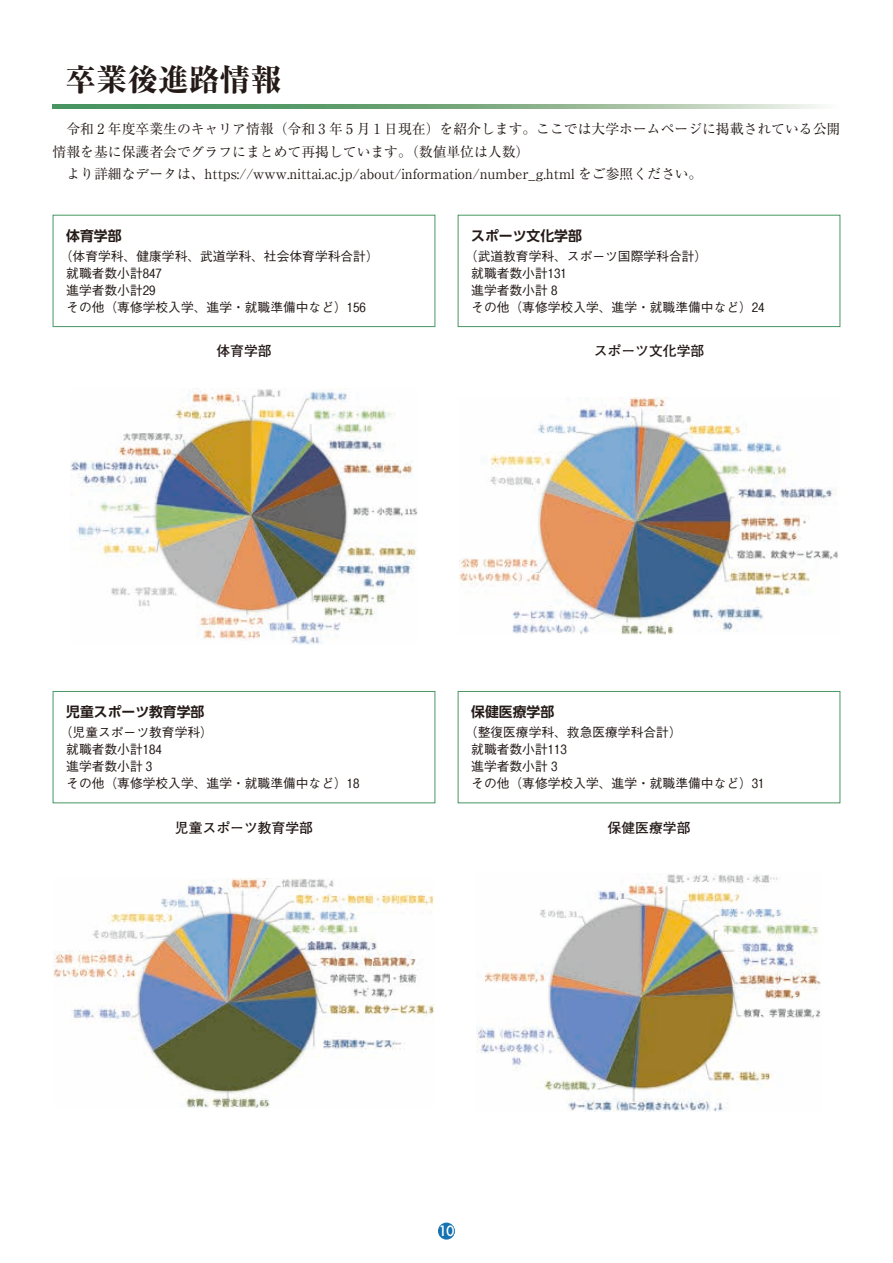
<style>
.page{position:relative;width:893px;height:1263px;background:#fff}
.page>*{position:absolute;margin:0;border:0;box-sizing:border-box;transform-origin:0 0}
.t1{font:800 30.9px "Ryumin Pr 6 N";color:#231916}
.t2{font:13.8px "Ryumin Pr 6 N";color:#231916}
.t3{font:700 13.8px "Futo Go B101 Pr 6 N";color:#231916}
.t4{font:700 13.8px "UD Shin Go Pr 6 De";color:#231916}
.t5{font:500 13.8px "Futura";color:#fff}
.t6{font:500 12.75px/17px "Gothic BBB Pr 6";color:#231916}
</style>
<div class="page">
<img style="left:71px;top:388px;width:346px;height:257px">
<img style="left:53px;top:878px;width:382px;height:229px">
<img style="left:459px;top:398px;width:379px;height:237px">
<img style="left:477px;top:873px;width:344px;height:239px">
<div style="left:53px;top:215px;width:382px;height:112px;border:1px solid #489562"></div>
<div style="left:53px;top:691px;width:382px;height:112px;border:1px solid #489562"></div>
<div style="left:458px;top:215px;width:382px;height:112px;border:1px solid #489562"></div>
<div style="left:458px;top:691px;width:382px;height:112px;border:1px solid #489562"></div>
<svg style="left:53px;top:104px;width:766px;height:4px;background:#80af89"></svg>
<div style="left:438px;top:1222px;width:17px;height:17px;background:#1673b2;border-radius:50%"></div>
<h1 class="t1" style="left:65px;top:55px;width:217px">卒業後進路情報</h1>
<p class="t2" style="left:66px;top:118px;width:775px">令和 2 年度卒業生のキャリア情報（令和 3 年 5 月 1 日現在）を紹介します。ここでは大学ホームページに掲載されている公開</p>
<p class="t2" style="left:53px;top:141px;width:478px">情報を基に保護者会でグラフにまとめて再掲しています。（数値単位は人数）</p>
<p class="t2" style="left:66px;top:163px;width:637px">より詳細なデータは、https://www.nittai.ac.jp/about/information/number_g.html をご参照ください。</p>
<p class="t4" style="left:66px;top:224px;width:57px">体育学部</p>
<p class="t6" style="left:66px;top:247px;width:314px;text-indent:-6px">（体育学科、健康学科、武道学科、社会体育学科合計）就職者数小計847<br>進学者数小計29<br>その他（専修学校入学、進学・就職準備中など）156</p>
<p class="t3" style="left:216px;top:340px;width:57px">体育学部</p>
<p class="t4" style="left:471px;top:224px;width:112px">スポーツ文化学部</p>
<p class="t6" style="left:471px;top:247px;width:295px;text-indent:-6px">（武道教育学科、スポーツ国際学科合計）<br>就職者数小計131<br>進学者数小計 8<br>その他（専修学校入学、進学・就職準備中など）24</p>
<p class="t3" style="left:594px;top:340px;width:112px">スポーツ文化学部</p>
<p class="t4" style="left:66px;top:700px;width:140px">児童スポーツ教育学部</p>
<p class="t6" style="left:66px;top:723px;width:295px;text-indent:-6px">（児童スポーツ教育学科）<br>就職者数小計184<br>進学者数小計 3<br>その他（専修学校入学、進学・就職準備中など）18</p>
<p class="t3" style="left:175px;top:816px;width:140px">児童スポーツ教育学部</p>
<p class="t4" style="left:471px;top:700px;width:84px">保健医療学部</p>
<p class="t6" style="left:471px;top:723px;width:295px;text-indent:-6px">（整復医療学科、救急医療学科合計）<br>就職者数小計113<br>進学者数小計 3<br>その他（専修学校入学、進学・就職準備中など）31</p>
<p class="t3" style="left:608px;top:816px;width:84px">保健医療学部</p>
<p class="t5" style="left:438px;top:1222px;width:18px">10</p>
</div>
